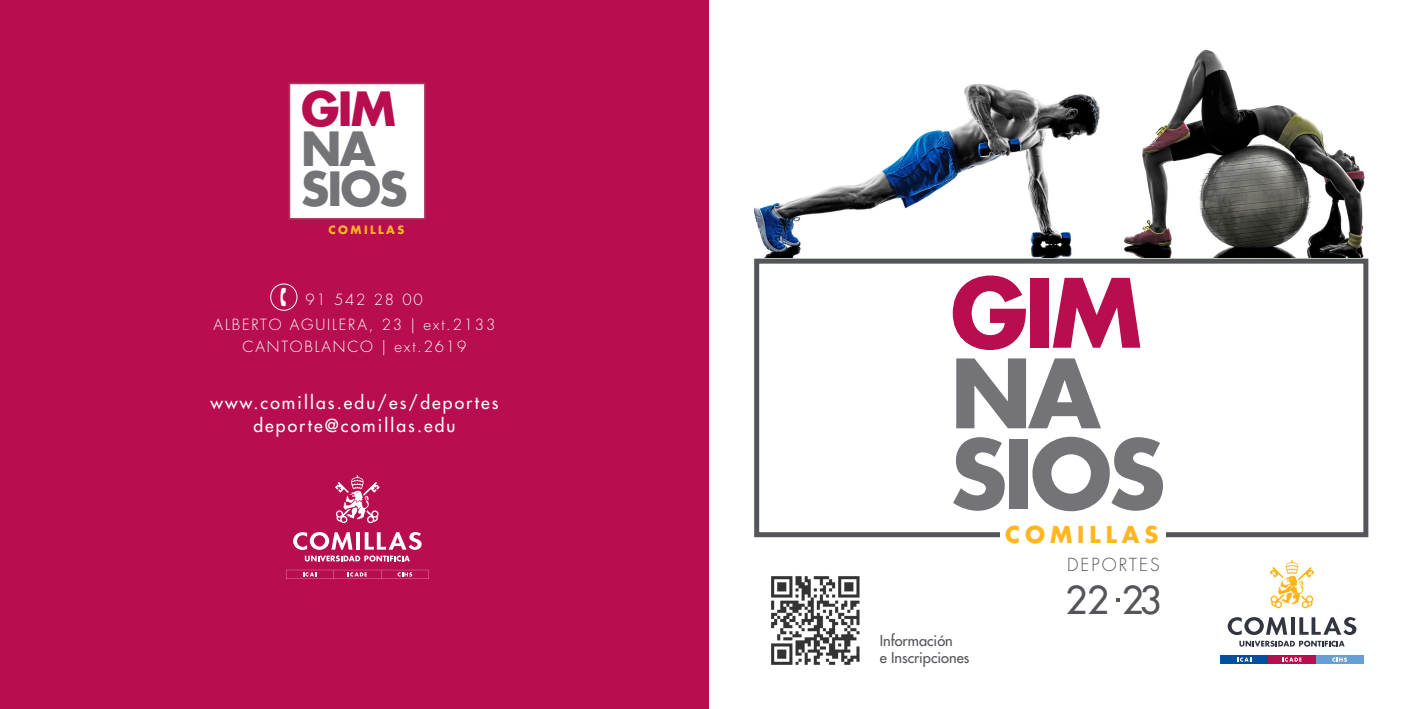
<style>
.page{position:relative;width:1418px;height:709px;background:#fff}
.page>*{position:absolute;margin:0;border:0;box-sizing:border-box;transform-origin:0 0}
.t1{font:700 92.62px/80.6px "Futura LT Pro";letter-spacing:-.04em;color:#747478}
.t2{font:700 45.88px/39.9px "Futura LT Pro";letter-spacing:-.04em;color:#747478}
.t3{font:37.5px "Futura";color:#54555a}
.t4{font:700 22.62px "Futura LT Pro";letter-spacing:.22em;color:#ffb620}
.t5{font:17.5px "Futura";letter-spacing:.12em;color:#fff}
.t6{font:300 17.5px "Futura";letter-spacing:.12em;color:#54555a}
.t7{font:300 15px "Futura";letter-spacing:.12em;color:#fff}
.t8{font:500 14.62px/17.5px "Futura LT Pro";color:#54555a}
.t9{font:700 11.25px "Futura LT Pro";letter-spacing:.22em;color:#ffb620}
.s1{color:#b80d4e}
</style>
<div class="page">
<div style="left:0;top:0;width:709px;height:709px;background:#b80d4e"></div>
<svg style="left:293px;top:532px;width:128px;height:29px"></svg>
<svg style="left:335px;top:475px;width:45px;height:48px"></svg>
<svg style="left:286px;top:570px;width:143px;height:9px"></svg>
<div style="left:270px;top:283px;width:27px;height:28px;border:1px solid #fff;border-radius:50%"></div>
<div style="left:289px;top:83px;width:136px;height:137px;background:#fff;border:2px solid #ae385e"></div>
<img style="left:754px;top:84px;width:346px;height:173px">
<svg style="left:1227px;top:617px;width:129px;height:29px"></svg>
<svg style="left:1269px;top:560px;width:45px;height:48px"></svg>
<div style="left:1220px;top:655px;width:48px;height:9px;background:#014f9e"></div>
<div style="left:1315px;top:655px;width:48px;height:9px;background:#669fd5"></div>
<svg style="left:1237px;top:657px;width:14px;height:4px"></svg>
<svg style="left:1332px;top:657px;width:14px;height:4px"></svg>
<div style="left:1268px;top:655px;width:47px;height:9px;background:#b80d4e"></div>
<svg style="left:1282px;top:657px;width:19px;height:4px"></svg>
<img style="left:771px;top:576px;width:89px;height:89px">
<div style="left:754px;top:259px;width:614px;height:278px;border:5px solid #54555a"></div>
<div style="left:999px;top:521px;width:166px;height:27px;background:#fff"></div>
<svg style="left:1116px;top:598px;width:3px;height:4px"></svg>
<img style="left:1123px;top:49px;width:242px;height:209px">
<p class="t2" style="left:301px;top:88px;width:108px"><span class="s1">GIM<br></span>NA<br>SIOS</p>
<p class="t9" style="left:328px;top:221px;width:77px">COMILLAS</p>
<p class="t7" style="left:305px;top:290px;width:119px">91 542 28 00</p>
<p class="t7" style="left:214px;top:315px;width:283px">ALBERTO AGUILERA, 23 | ext.2133</p>
<p class="t7" style="left:243px;top:337px;width:225px">CANTOBLANCO | ext.2619</p>
<p class="t5" style="left:210px;top:392px;width:289px">www.comillas.edu/es/deportes</p>
<p class="t5" style="left:253px;top:414px;width:204px">deporte@comillas.edu</p>
<p class="t1" style="left:950px;top:270px;width:217px"><span class="s1">GIM<br></span>NA<br>SIOS</p>
<p class="t4" style="left:1005px;top:517px;width:155px">COMILLAS</p>
<p class="t6" style="left:1067px;top:554px;width:94px">DEPORTES</p>
<p class="t3" style="left:1065px;top:576px;width:98px">22 23</p>
<p class="t8" style="left:879px;top:631px;width:91px">Información<br>e Inscripciones</p>
</div>
